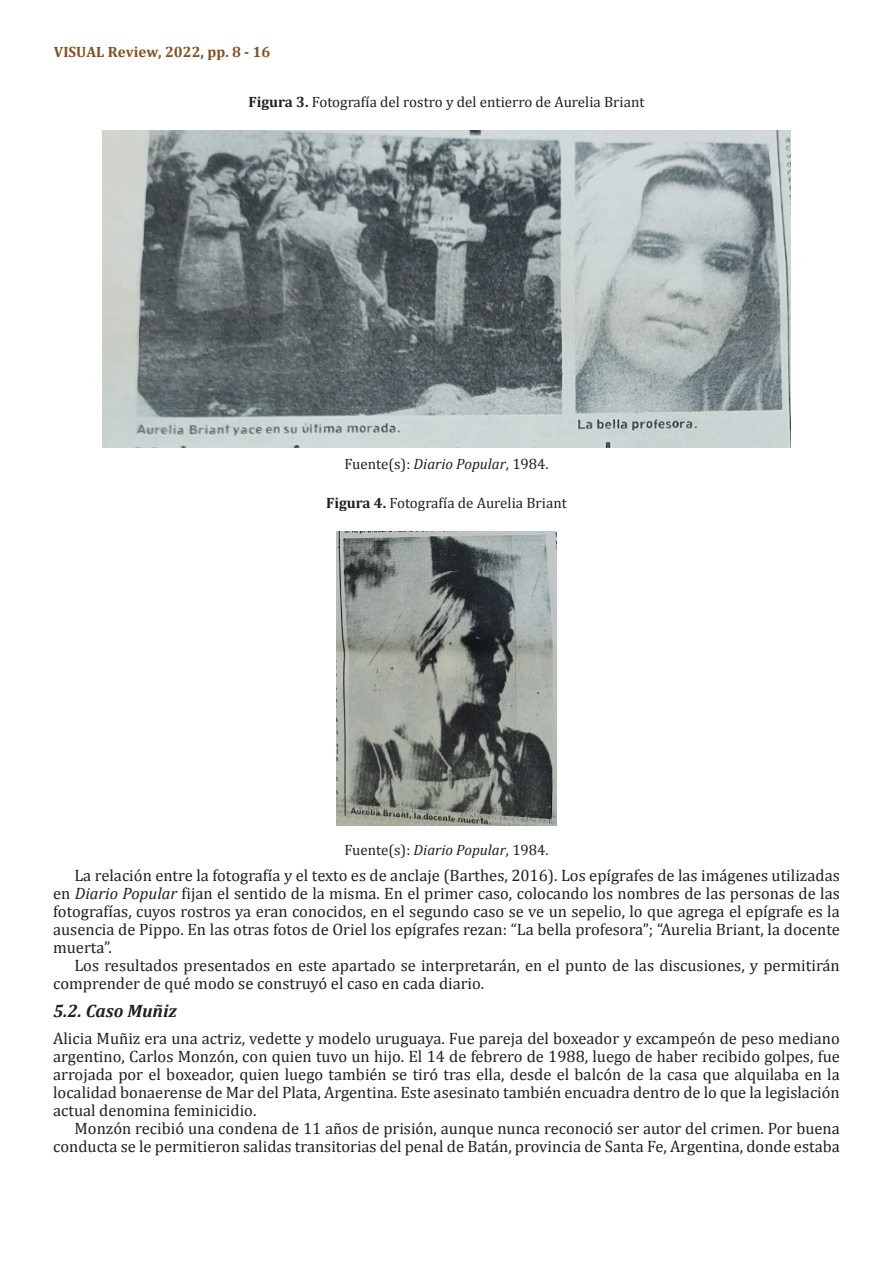
<style>
.page{position:relative;width:893px;height:1263px;background:#fff}
.page>*{position:absolute;margin:0;border:0;box-sizing:border-box;transform-origin:0 0}
.Titulo_2{font:italic 700 18px "Cambria";color:#231f20}
.Parrafos-siguientes{font:16.5px/18px "Cambria";color:#231f20;text-align:justify}
.Parrafo-Arranque{font:16.5px/18px "Cambria";color:#231f20;text-align:justify}
.Fuente-Tablas{font:15px "Cambria";color:#231f20}
.t1{font:700 15px "Cambria";color:#845022}
.s1{font-weight:700}
.s2{font-style:italic}
</style>
<div class="page">
<img style="left:102px;top:131px;width:689px;height:316px">
<img style="left:337px;top:531px;width:219px;height:294px">
<p class="t1" style="left:54px;top:41px;width:218px">VISUAL Review, 2022, pp. 8 - 16</p>
<p class="Fuente-Tablas" style="left:249px;top:93px;width:397px"><span class="s1">Figura 3.</span> Fotografía del rostro y del entierro de Aurelia Briant</p>
<p class="Fuente-Tablas" style="left:344px;top:455px;width:206px">Fuente(s): <span class="s2">Diario Popular</span>, 1984.</p>
<p class="Fuente-Tablas" style="left:326px;top:494px;width:242px"><span class="s1">Figura 4.</span> Fotografía de Aurelia Briant</p>
<p class="Fuente-Tablas" style="left:344px;top:841px;width:206px">Fuente(s): <span class="s2">Diario Popular</span>, 1984.</p>
<p class="Parrafos-siguientes" style="left:53px;top:867px;width:788px;text-indent:21px">La relación entre la fotografía y el texto es de anclaje (Barthes, 2016). Los epígrafes de las imágenes utilizadas en <span class="s2">Diario Popular</span> fijan el sentido de la misma. En el primer caso, colocando los nombres de las personas de las fotografías, cuyos rostros ya eran conocidos, en el segundo caso se ve un sepelio, lo que agrega el epígrafe es la ausencia de Pippo. En las otras fotos de Oriel los epígrafes rezan: “La bella profesora”; “Aurelia Briant, la docente muerta”.</p>
<p class="Parrafos-siguientes" style="left:53px;top:957px;width:788px;text-indent:21px">Los resultados presentados en este apartado se interpretarán, en el punto de las discusiones, y permitirán comprender de qué modo se construyó el caso en cada diario.</p>
<p class="Titulo_2" style="left:53px;top:999px;width:125px">5.2. Caso Muñiz</p>
<p class="Parrafo-Arranque" style="left:53px;top:1029px;width:788px">Alicia Muñiz era una actriz, vedette y modelo uruguaya. Fue pareja del boxeador y excampeón de peso mediano argentino, Carlos Monzón, con quien tuvo un hijo. El 14 de febrero de 1988, luego de haber recibido golpes, fue arrojada por el boxeador, quien luego también se tiró tras ella, desde el balcón de la casa que alquilaba en la localidad bonaerense de Mar del Plata, Argentina. Este asesinato también encuadra dentro de lo que la legislación actual denomina feminicidio.</p>
<p class="Parrafos-siguientes" style="left:53px;top:1119px;width:788px;text-align:right">Monzón recibió una condena de 11 años de prisión, aunque nunca reconoció ser autor del crimen. Por buena conducta se le permitieron salidas transitorias del penal de Batán, provincia de Santa Fe, Argentina, donde estaba</p>
</div>
